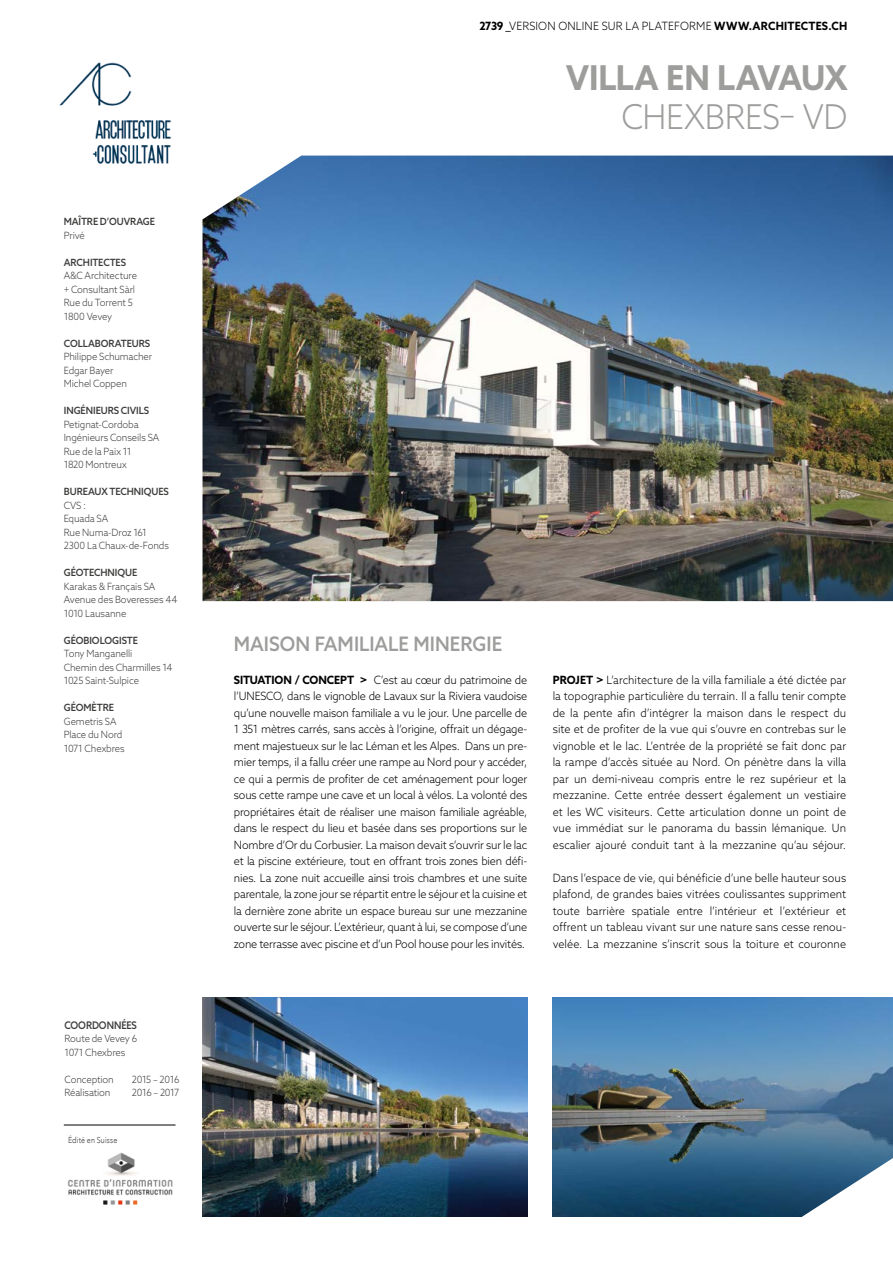
<style>
.page{position:relative;width:893px;height:1263px;background:#fff}
.page>*{position:absolute;margin:0;border:0;box-sizing:border-box;transform-origin:0 0}
.t1{font:700 34.2px "Azo Sans";letter-spacing:-.01em;color:#9d9d9c;scale:.95 1}
.t2{font:300 34.2px "Azo Sans";letter-spacing:-.015em;color:#9d9d9c;scale:.95 1}
.t3{font:500 19.95px "Azo Sans";color:#9d9d9c;scale:.95 1}
.t4{font:300 11.4px/16.5px "Azo Sans";color:#000;text-align:justify;scale:.95 1}
.t5{font:500 10.5px "Azo Sans";letter-spacing:-.01em;color:#3c3c3b;scale:.9 1}
.t6{font:300 10.05px/13.5px "Azo Sans";letter-spacing:-.015em;color:#3c3c3b;scale:.95 1}
.t7{font:500 10.05px "Azo Sans";letter-spacing:-.005em;color:#3c3c3b;scale:.95 1}
.t8{font:300 10.05px "Azo Sans";letter-spacing:-.045em;color:#3c3c3b;scale:.95 1}
.t9{font:300 8.55px "Avenir";letter-spacing:.02em;color:#3c3c3b;scale:.84 1}
.s1{font-weight:700}
</style>
<div class="page">
<img style="left:202px;top:156px;width:691px;height:445px">
<img style="left:202px;top:997px;width:325px;height:219px">
<img style="left:553px;top:997px;width:340px;height:219px">
<img style="left:67px;top:1152px;width:106px;height:53px">
<hr style="left:64px;top:1125px;width:111px;height:1px;background:#000">
<img style="left:59px;top:62px;width:112px;height:102px">
<svg style="left:751px;top:1158px;width:142px;height:59px"></svg>
<p class="t7" style="left:64px;top:215px;width:98px">MAÎTRE D’OUVRAGE</p>
<p class="t6" style="left:64px;top:228px;width:24px">Privé</p>
<p class="t7" style="left:64px;top:255px;width:67px">ARCHITECTES</p>
<p class="t6" style="left:64px;top:269px;width:79px">A&amp;C Architecture + Consultant Sàrl<br>Rue du Torrent 5<br>1800 Vevey</p>
<p class="t7" style="left:64px;top:336px;width:92px">COLLABORATEURS</p>
<p class="t6" style="left:64px;top:350px;width:95px">Philippe Schumacher<br>Edgar Bayer<br>Michel Coppen</p>
<p class="t7" style="left:64px;top:404px;width:91px">INGÉNIEURS CIVILS</p>
<p class="t6" style="left:64px;top:417px;width:102px">Petignat-Cordoba<br>Ingénieurs Conseils SA<br>Rue de la Paix 11<br>1820 Montreux</p>
<p class="t7" style="left:64px;top:485px;width:112px">BUREAUX TECHNIQUES</p>
<p class="t6" style="left:64px;top:498px;width:112px">CVS :<br>Equada SA<br>Rue Numa-Droz 161<br>2300 La Chaux-de-Fonds</p>
<p class="t7" style="left:64px;top:566px;width:79px">GÉOTECHNIQUE</p>
<p class="t6" style="left:64px;top:579px;width:121px">Karakas &amp; Français SA<br>Avenue des Boveresses 44<br>1010 Lausanne</p>
<p class="t7" style="left:64px;top:633px;width:80px">GÉOBIOLOGISTE</p>
<p class="t6" style="left:64px;top:647px;width:116px">Tony Manganelli<br>Chemin des Charmilles 14<br>1025 Saint-Sulpice</p>
<p class="t7" style="left:64px;top:701px;width:54px">GÉOMÈTRE</p>
<p class="t6" style="left:64px;top:714px;width:66px">Gemetris SA<br>Place du Nord<br>1071 Chexbres</p>
<p class="t5" style="left:64px;top:1018px;width:82px">COORDONNÉES</p>
<p class="t6" style="left:64px;top:1032px;width:78px">Route de Vevey 6<br>1071 Chexbres</p>
<p class="t6" style="left:64px;top:1072px;width:53px">Conception</p>
<p class="t8" style="left:132px;top:1073px;width:52px">2015 – 2016</p>
<p class="t6" style="left:64px;top:1086px;width:50px">Réalisation</p>
<p class="t8" style="left:132px;top:1086px;width:52px">2016 – 2017</p>
<p class="t9" style="left:68px;top:1135px;width:60px">Édité en Suisse</p>
<p class="t4" style="left:479px;top:18px;width:389px"><span class="s1">2739 _</span>VERSION ONLINE SUR LA PLATEFORME <span class="s1">WWW.ARCHITECTES.CH</span></p>
<h1 class="t1" style="left:566px;top:55px;width:297px">VILLA EN LAVAUX</h1>
<h1 class="t2" style="left:621px;top:94px;width:239px">CHEXBRES– VD</h1>
<h2 class="t3" style="left:234px;top:631px;width:284px">MAISON FAMILIALE MINERGIE</h2>
<p class="t4" style="left:234px;top:671px;width:310px"><span class="s1">SITUATION / CONCEPT &gt;</span> C’est au cœur du patrimoine de l’UNESCO, dans le vignoble de Lavaux sur la Riviera vaudoise qu’une nouvelle maison familiale a vu le jour. Une parcelle de 1 351 mètres carrés, sans accès à l’origine, offrait un dégage&shy;ment majestueux sur le lac Léman et les Alpes. Dans un pre&shy;mier temps, il a fallu créer une rampe au Nord pour y accéder, ce qui a permis de profiter de cet aménagement pour loger sous cette rampe une cave et un local à vélos. La volonté des propriétaires était de réaliser une maison familiale agréable, dans le respect du lieu et basée dans ses proportions sur le Nombre d’Or du Corbusier. La maison devait s’ouvrir sur le lac et la piscine extérieure, tout en offrant trois zones bien défi&shy;nies. La zone nuit accueille ainsi trois chambres et une suite parentale, la zone jour se répartit entre le séjour et la cuisine et la dernière zone abrite un espace bureau sur une mezzanine ouverte sur le séjour. L’extérieur, quant à lui, se compose d’une zone terrasse avec piscine et d’un Pool house pour les invités.</p>
<p class="t4" style="left:553px;top:671px;width:310px"><span class="s1">PROJET &gt;</span> L’architecture de la villa familiale a été dictée par la topographie particulière du terrain. Il a fallu tenir compte de la pente afin d’intégrer la maison dans le respect du site et de profiter de la vue qui s’ouvre en contrebas sur le vignoble et le lac. L’entrée de la propriété se fait donc par la rampe d’accès située au Nord. On pénètre dans la villa par un demi-niveau compris entre le rez supérieur et la mezzanine. Cette entrée dessert également un vestiaire et les WC visiteurs. Cette articulation donne un point de vue immédiat sur le panorama du bassin lémanique. Un escalier ajouré conduit tant à la mezzanine qu’au séjour.</p>
<p class="t4" style="left:553px;top:869px;width:310px">Dans l’espace de vie, qui bénéficie d’une belle hauteur sous plafond, de grandes baies vitrées coulissantes suppriment toute barrière spatiale entre l’intérieur et l’extérieur et offrent un tableau vivant sur une nature sans cesse renou&shy;velée. La mezzanine s’inscrit sous la toiture et couronne</p>
</div>
